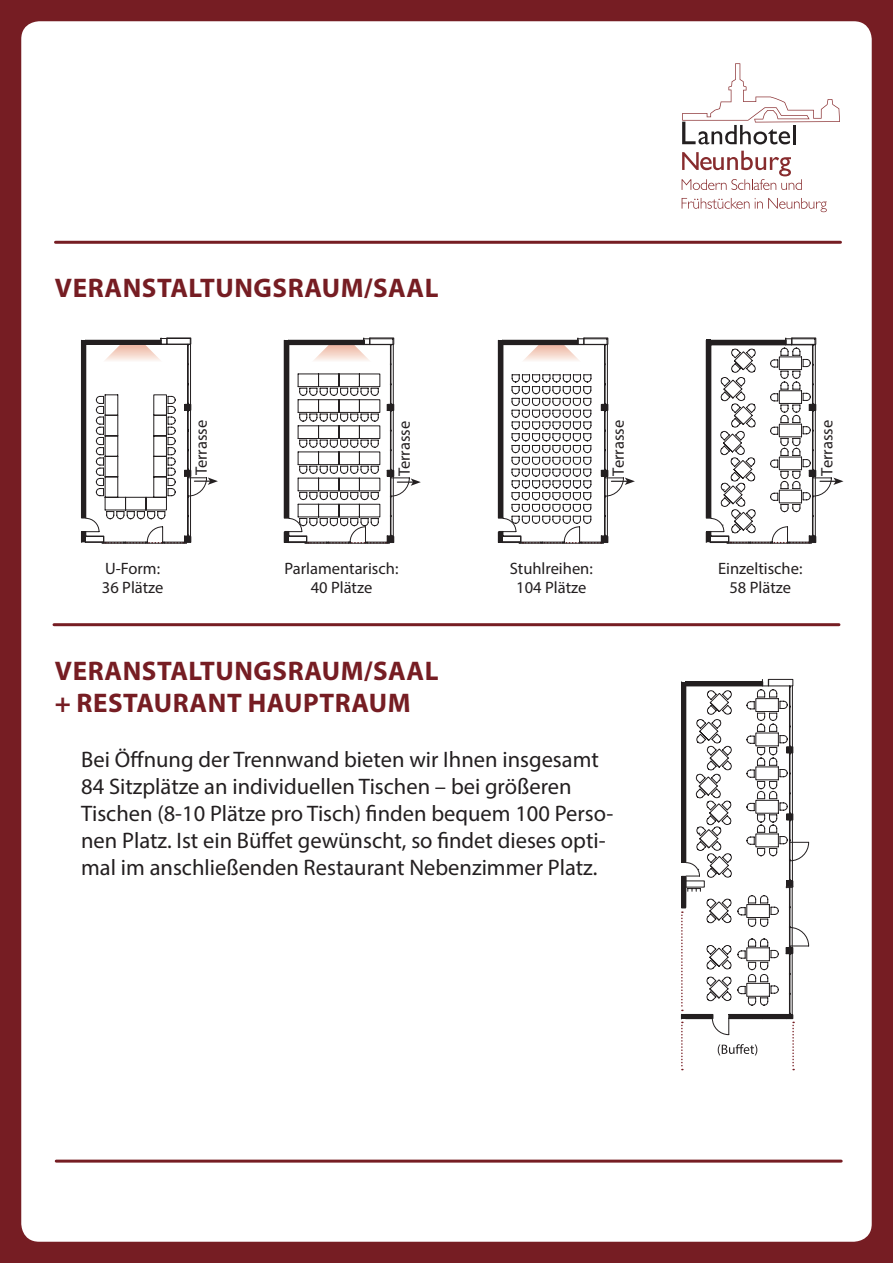
<style>
.page{position:relative;width:893px;height:1263px;background:#761d23}
.page>*{position:absolute;margin:0;border:0;box-sizing:border-box;transform-origin:0 0}
.t1{font:700 27px "Myriad Pro";letter-spacing:.02em;color:#761d23}
.t2{font:22.5px/27px "Myriad Pro";color:#231f20}
.t3{font:16.5px/19.8px "Myriad Pro";color:#231f20}
</style>
<div class="page">
<div style="left:21px;top:21px;width:851px;height:1221px;background:#fff;border-radius:18px"></div>
<svg style="left:682px;top:63px;width:158px;height:81px"></svg>
<svg style="left:682px;top:151px;width:120px;height:39px"></svg>
<svg style="left:682px;top:198px;width:67px;height:11px"></svg>
<svg style="left:755px;top:198px;width:72px;height:14px"></svg>
<div style="left:498px;top:532px;width:5px;height:11px;border:1px solid #231f20"></div>
<hr style="left:54px;top:623px;width:785px;height:3px;background:#761d23">
<div style="left:685px;top:681px;width:78px;height:5px;border:1px solid #231f20"></div>
<div style="left:681px;top:681px;width:5px;height:182px;border:1px solid #231f20"></div>
<div style="left:768px;top:679px;width:25px;height:7px;border:1px solid #231f20"></div>
<div style="left:762px;top:679px;width:7px;height:7px;border:1px solid #231f20"></div>
<hr style="left:56px;top:241px;width:784px;height:3px;background:#761d23">
<hr style="left:56px;top:1159px;width:785px;height:3px;background:#761d23">
<div style="left:498px;top:340px;width:5px;height:178px;background:#231f20"></div>
<div style="left:498px;top:532px;width:5px;height:10px;background:#231f20"></div>
<svg style="left:706px;top:338px;width:137px;height:206px"></svg>
<hr style="left:708px;top:340px;width:78px;height:4px;background:#231f20">
<hr style="left:685px;top:682px;width:77px;height:4px;background:#231f20">
<hr style="left:682px;top:682px;width:4px;height:180px;background:#231f20">
<svg style="left:81px;top:338px;width:137px;height:206px"></svg>
<svg style="left:284px;top:338px;width:137px;height:206px"></svg>
<svg style="left:499px;top:338px;width:136px;height:206px"></svg>
<div style="left:809px;top:405px;width:7px;height:6px;background:#231f20"></div>
<div style="left:809px;top:470px;width:7px;height:6px;background:#231f20"></div>
<div style="left:809px;top:536px;width:7px;height:6px;background:#231f20"></div>
<svg style="left:681px;top:685px;width:128px;height:385px"></svg>
<div style="left:786px;top:947px;width:7px;height:6px;background:#231f20"></div>
<p class="t1" style="left:55px;top:270px;width:385px">VERANSTALTUNGSRAUM/SAAL</p>
<p class="t3" style="left:191px;top:475px;width:57px;rotate:-90deg">Terrasse</p>
<p class="t3" style="left:394px;top:476px;width:57px;rotate:-90deg">Terrasse</p>
<p class="t3" style="left:608px;top:475px;width:57px;rotate:-90deg">Terrasse</p>
<p class="t3" style="left:817px;top:475px;width:57px;rotate:-90deg">Terrasse</p>
<p class="t3" style="left:102px;top:558px;width:63px">U-Form:<br>36 Plätze</p>
<p class="t3" style="left:284px;top:558px;width:115px;text-align:center">Parlamentarisch:<br>40 Plätze</p>
<p class="t3" style="left:510px;top:558px;width:85px">Stuhlreihen:</p>
<p class="t3" style="left:516px;top:578px;width:72px">104 Plätze</p>
<p class="t1" style="left:55px;top:653px;width:385px">VERANSTALTUNGSRAUM/SAAL</p>
<p class="t1" style="left:55px;top:685px;width:357px">+ RESTAURANT HAUPTRAUM</p>
<p class="t2" style="left:81px;top:745px;width:534px">Bei Öffnung der Trennwand bieten wir Ihnen insgesamt 84 Sitzplätze an individuellen Tischen – bei größeren Tischen (8-10 Plätze pro Tisch) finden bequem 100 Perso&shy;nen Platz. Ist ein Büffet gewünscht, so findet dieses opti&shy;mal im anschließenden Restaurant Nebenzimmer Platz.</p>
<p class="t3" style="left:718px;top:558px;width:86px">Einzeltische:</p>
<p class="t3" style="left:729px;top:578px;width:63px">58 Plätze</p>
</div>
